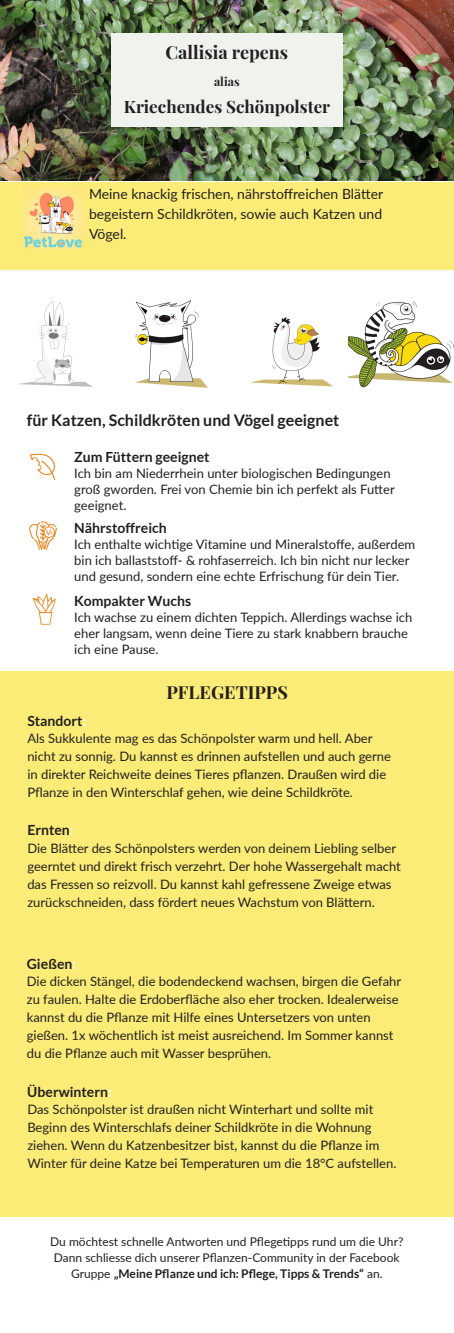
<style>
.page{position:relative;width:454px;height:1333px;background:#fff}
.page>*{position:absolute;margin:0;border:0;box-sizing:border-box;transform-origin:0 0}
.t1{font:700 18px "Playfair Display";color:#231f20}
.t2{font:700 17px "Playfair Display";color:#231f20}
.t3{font:700 16px "Lato";color:#231f20}
.t4{font:14px/20px "Lato";color:#231f20;text-align:justify}
.t5{font:700 14px "Lato";color:#231f20}
.t6{font:13px/18px "Lato";color:#231f20}
.t7{font:12px/16px "Lato";color:#231f20;text-align:center}
.t8{font:700 12px "Playfair Display";color:#231f20}
.s1{color:#fff}
.s2{font-weight:700}
</style>
<div class="page">
<div style="left:0;top:182px;width:454px;height:87px;background:#faec76"></div>
<img style="left:0;top:0;width:453px;height:181px">
<div style="left:111px;top:33px;width:231px;height:93px;background:#eff2ed"></div>
<div style="left:0;top:670px;width:453px;height:546px;background:#faec76"></div>
<img style="left:29px;top:453px;width:26px;height:27px">
<img style="left:29px;top:521px;width:28px;height:29px">
<img style="left:19px;top:301px;width:74px;height:86px">
<img style="left:135px;top:300px;width:73px;height:88px">
<img style="left:348px;top:301px;width:105px;height:87px">
<img style="left:32px;top:593px;width:24px;height:32px">
<img style="left:23px;top:188px;width:61px;height:61px">
<img style="left:250px;top:317px;width:83px;height:70px">
<h1 class="t1" style="left:165px;top:38px;width:124px">Callisia repens</h1>
<p class="t8" style="left:214px;top:72px;width:27px">alias</p>
<h2 class="t2" style="left:124px;top:93px;width:208px">Kriechendes Schönpolster</h2>
<p class="t4" style="left:89px;top:183px;width:295px">Meine knackig frischen, nährstoffreichen Blätter begeistern Schildkröten, sowie auch Katzen und Vögel.</p>
<p class="t3" style="left:27px;top:411px;width:314px">für Katzen, Schildkröten und Vögel geeignet</p>
<p class="t5" style="left:74px;top:449px;width:137px">Zum Füttern geeignet</p>
<p class="t6" style="left:74px;top:465px;width:322px;line-height:16px">Ich bin am Niederrhein unter biologischen Bedingungen groß gworden. Frei von Chemie bin ich perfekt als Futter geeignet.</p>
<p class="t5" style="left:74px;top:519px;width:94px">Nährstoffreich</p>
<p class="t6" style="left:74px;top:535px;width:342px;line-height:16px">Ich enthalte wichtige Vitamine und Mineralstoffe, außerdem bin ich ballaststoff- &amp; rohfaserreich. Ich bin nicht nur lecker und gesund, sondern eine echte Erfrischung für dein Tier.</p>
<p class="t5" style="left:74px;top:592px;width:118px">Kompakter Wuchs</p>
<p class="t6" style="left:74px;top:608px;width:339px;line-height:16px">Ich wachse zu einem dichten Teppich. Allerdings wachse ich eher langsam, wenn deine Tiere zu stark knabbern brauche ich eine Pause.</p>
<p class="t5" style="left:27px;top:712px;width:60px">Standort<span class="s1">:</span></p>
<h1 class="t1" style="left:166px;top:677px;width:123px">PFLEGETIPPS</h1>
<p class="t6" style="left:27px;top:728px;width:365px">Als Sukkulente mag es das Schönpolster warm und hell. Aber nicht zu sonnig. Du kannst es drinnen aufstellen und auch gerne in direkter Reichweite deines Tieres pflanzen. Draußen wird die Pflanze in den Winterschlaf gehen, wie deine Schildkröte.</p>
<p class="t5" style="left:27px;top:822px;width:48px">Ernten<span class="s1">:</span></p>
<p class="t6" style="left:27px;top:838px;width:375px">Die Blätter des Schönpolsters werden von deinem Liebling selber geerntet und direkt frisch verzehrt. Der hohe Wassergehalt macht das Fressen so reizvoll. Du kannst kahl gefressene Zweige etwas zurückschneiden, dass fördert neues Wachstum von Blättern.</p>
<p class="t5" style="left:27px;top:955px;width:51px">Gießen<span class="s1">:</span></p>
<p class="t6" style="left:27px;top:971px;width:375px">Die dicken Stängel, die bodendeckend wachsen, birgen die Gefahr zu faulen. Halte die Erdoberfläche also eher trocken. Idealerweise kannst du die Pflanze mit Hilfe eines Untersetzers von unten gießen. 1x wöchentlich ist meist ausreichend. Im Sommer kannst du die Pflanze auch mit Wasser besprühen.</p>
<p class="t5" style="left:27px;top:1083px;width:86px">Überwintern<span class="s1">:</span></p>
<p class="t6" style="left:27px;top:1099px;width:370px">Das Schönpolster ist draußen nicht Winterhart und sollte mit Beginn des Winterschlafs deiner Schildkröte in die Wohnung ziehen. Wenn du Katzenbesitzer bist, kannst du die Pflanze im Winter für deine Katze bei Temperaturen um die 18°C aufstellen.</p>
<p class="t7" style="left:50px;top:1233px;width:354px">Du möchtest schnelle Antworten und Pflegetipps rund um die Uhr?<br>Dann schliesse dich unserer Pflanzen-Community in der Facebook<br>Gruppe <span class="s2">„Meine Pflanze und ich: Pflege, Tipps &amp; Trends“</span> an.</p>
</div>
